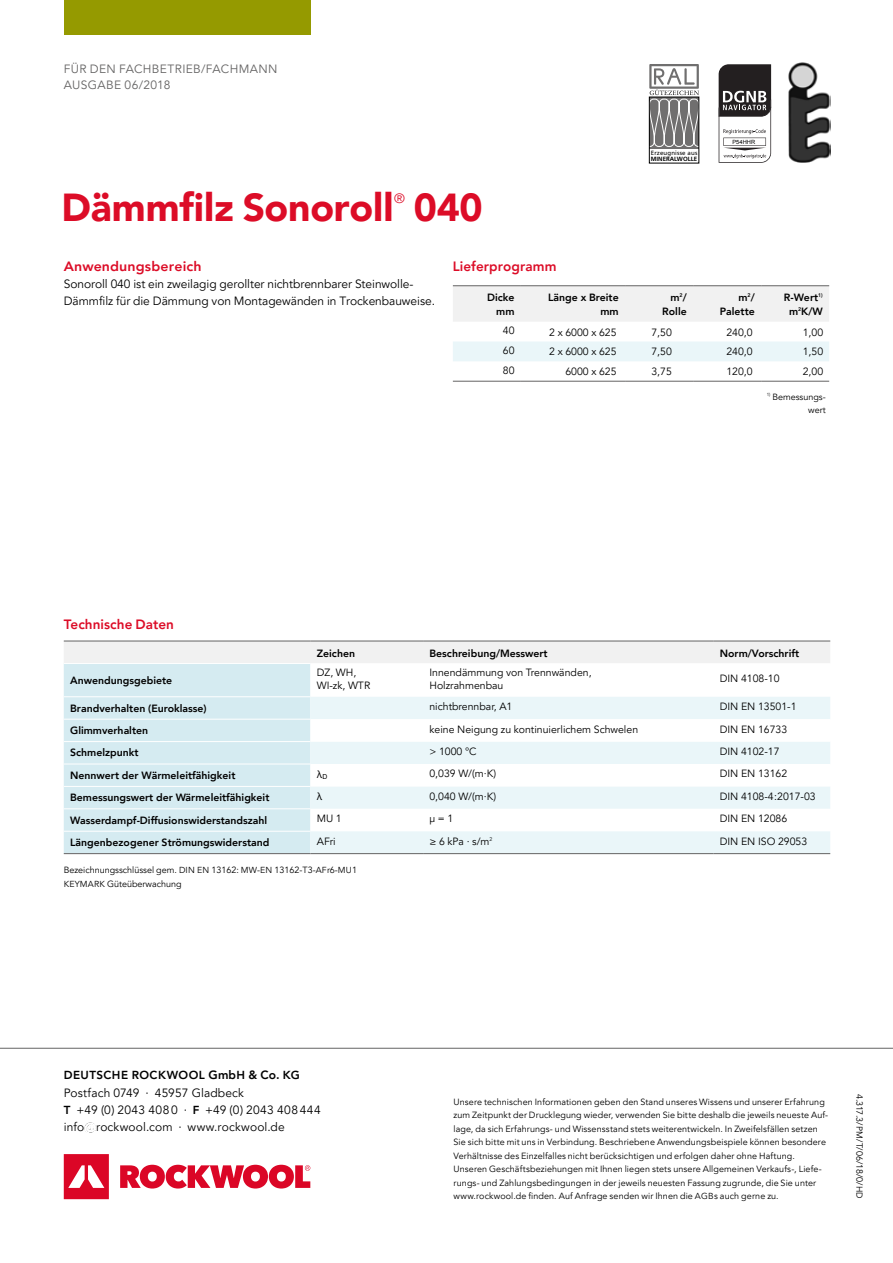
<style>
.page{position:relative;width:893px;height:1263px;background:#fff}
.page>*{position:absolute;margin:0;border:0;box-sizing:border-box;transform-origin:0 0}
.t1{font:900 39px "Avenir LT Pro";letter-spacing:-.005em;color:#dc0c27}
.t2{font:800 13.5px "Avenir LT Pro";letter-spacing:.005em;color:#dc0c27}
.t3{font:800 13.5px "Avenir LT Pro";letter-spacing:.005em;color:#dc0c27;scale:1.05 1}
.t4{font:13.5px "Avenir LT Pro";color:#dc0c27}
.t5{font:12px/17.2px "Avenir LT Pro";letter-spacing:-.005em;color:#000}
.t6{font:12px/17.2px "Avenir LT Pro";letter-spacing:.015em;color:#000}
.t7{font:12px/16.5px "Avenir LT Pro";letter-spacing:.03em;color:#646363}
.t8{font:800 11.7px "Avenir LT Pro";letter-spacing:.035em;color:#000}
.t9{font:10.5px/13.5px "Avenir LT Pro";color:#000}
.t10{font:800 10.5px/13.5px "Avenir";color:#000;text-align:right}
.t11{font:10.5px "Olympia";color:#000}
.t12{font:9px/13.5px "Avenir LT Pro";letter-spacing:.01em;color:#000}
.t13{font:6.15px "Frutiger";letter-spacing:.025em;color:#000}
.t14{font:700 6.15px "Frutiger";color:#000}
.t15{font:5.7px "Arial";color:#000}
.s1{font-size:8.7px}
.s2{font-size:12px}
.s3{font-weight:800;font-size:11.7px}
.s4{font-family:"Arial";font-size:11.4px}
</style>
<div class="page">
<div style="left:64px;top:0;width:246px;height:34px;background:#959a00"></div>
<svg style="left:649px;top:64px;width:50px;height:83px"></svg>
<img style="left:789px;top:62px;width:41px;height:101px">
<svg style="left:719px;top:64px;width:52px;height:99px"></svg>
<hr style="left:0;top:1048px;width:893px;height:1px;background:#646363">
<svg style="left:64px;top:1154px;width:246px;height:45px"></svg>
<div style="left:453px;top:286px;width:376px;height:35px;background:#f1f1f1"></div>
<div style="left:453px;top:341px;width:376px;height:20px;background:#eaf6f9"></div>
<hr style="left:453px;top:285px;width:68px;height:1px;background:#646363">
<hr style="left:521px;top:285px;width:104px;height:1px;background:#646363">
<hr style="left:625px;top:285px;width:68px;height:1px;background:#646363">
<hr style="left:693px;top:285px;width:68px;height:1px;background:#646363">
<hr style="left:761px;top:285px;width:68px;height:1px;background:#646363">
<hr style="left:453px;top:381px;width:68px;height:1px;background:#646363">
<hr style="left:521px;top:381px;width:104px;height:1px;background:#646363">
<hr style="left:625px;top:381px;width:68px;height:1px;background:#646363">
<hr style="left:693px;top:381px;width:68px;height:1px;background:#646363">
<hr style="left:761px;top:381px;width:68px;height:1px;background:#646363">
<div style="left:64px;top:642px;width:766px;height:21px;background:#f1f1f1"></div>
<svg style="left:64px;top:664px;width:766px;height:191px;fill:#d5ebf1"></svg>
<div style="left:310px;top:697px;width:520px;height:156px;background:#eaf6f9"></div>
<svg style="left:310px;top:719px;width:520px;height:112px"></svg>
<hr style="left:64px;top:696px;width:246px;height:1px;background:#fff">
<hr style="left:64px;top:719px;width:246px;height:1px;background:#fff">
<hr style="left:64px;top:741px;width:246px;height:1px;background:#fff">
<hr style="left:64px;top:764px;width:246px;height:1px;background:#fff">
<hr style="left:64px;top:786px;width:246px;height:1px;background:#fff">
<hr style="left:64px;top:808px;width:246px;height:1px;background:#fff">
<hr style="left:64px;top:831px;width:246px;height:1px;background:#fff">
<hr style="left:64px;top:641px;width:246px;height:1px;background:#646363">
<hr style="left:310px;top:641px;width:113px;height:1px;background:#646363">
<hr style="left:423px;top:641px;width:290px;height:1px;background:#646363">
<hr style="left:713px;top:641px;width:117px;height:1px;background:#646363">
<hr style="left:64px;top:853px;width:246px;height:1px;background:#646363">
<hr style="left:310px;top:853px;width:113px;height:1px;background:#646363">
<hr style="left:423px;top:853px;width:290px;height:1px;background:#646363">
<hr style="left:713px;top:853px;width:117px;height:1px;background:#646363">
<h3 class="t7" style="left:64px;top:61px;width:215px">FÜR DEN FACHBETRIEB/FACHMANN<br>AUSGABE 06/2018</h3>
<p class="t13" style="left:651px;top:149px;width:48px">Erzeugnisse aus</p>
<p class="t14" style="left:651px;top:155px;width:48px">MINERALWOLLE</p>
<p class="t15" style="left:732px;top:138px;width:24px">P54HHR</p>
<h1 class="t1" style="left:62px;top:184px;width:333px">Dämmfilz Sonoroll</h1>
<h2 class="t4" style="left:394px;top:190px;width:12px">®</h2>
<h1 class="t1" style="left:414px;top:184px;width:70px">040</h1>
<h2 class="t3" style="left:64px;top:258px;width:133px">Anwendungsbereich</h2>
<h3 class="t5" style="left:64px;top:276px;width:373px">Sonoroll 040 ist ein zweilagig gerollter nichtbrennbarer Steinwolle-<br>Dämmfilz für die Dämmung von Montagewänden in Trockenbauweise.</h3>
<h2 class="t2" style="left:453px;top:258px;width:105px">Lieferprogramm</h2>
<p class="t10" style="left:487px;top:291px;width:29px">Dicke mm</p>
<p class="t10" style="left:548px;top:291px;width:72px">Länge x Breite mm</p>
<p class="t10" style="left:662px;top:291px;width:26px">m<sup>2</sup>/<br>Rolle</p>
<p class="t10" style="left:720px;top:291px;width:37px">m<sup>2</sup>/<br>Palette</p>
<p class="t10" style="left:784px;top:291px;width:40px;text-align:center">R-Wert<sup>1) </sup>m<sup>2</sup>K/W</p>
<p class="t9" style="left:503px;top:324px;width:13px">40</p>
<p class="t9" style="left:549px;top:325px;width:69px">2 x 6000 x 625</p>
<p class="t9" style="left:651px;top:325px;width:22px">7,50</p>
<p class="t9" style="left:726px;top:325px;width:28px">240,0</p>
<p class="t9" style="left:803px;top:325px;width:22px">1,00</p>
<p class="t9" style="left:503px;top:343px;width:13px">60</p>
<p class="t9" style="left:549px;top:345px;width:69px">2 x 6000 x 625</p>
<p class="t9" style="left:651px;top:345px;width:22px">7,50</p>
<p class="t9" style="left:726px;top:345px;width:28px">240,0</p>
<p class="t9" style="left:803px;top:345px;width:22px">1,50</p>
<p class="t9" style="left:503px;top:363px;width:13px">80</p>
<p class="t9" style="left:565px;top:365px;width:53px">6000 x 625</p>
<p class="t9" style="left:651px;top:365px;width:22px">3,75</p>
<p class="t9" style="left:726px;top:365px;width:28px">120,0</p>
<p class="t9" style="left:803px;top:365px;width:22px">2,00</p>
<h2 class="t2" style="left:64px;top:616px;width:112px">Technische Daten</h2>
<p class="t12" style="left:767px;top:390px;width:61px;text-align:right"><sup>1)</sup> Bemessungs&shy;wert</p>
<p class="t10" style="left:317px;top:646px;width:40px">Zeichen</p>
<p class="t10" style="left:429px;top:646px;width:120px">Beschreibung/Messwert</p>
<p class="t10" style="left:720px;top:646px;width:81px">Norm/Vorschrift</p>
<p class="t10" style="left:70px;top:673px;width:104px">Anwendungsgebiete</p>
<p class="t9" style="left:317px;top:665px;width:55px">DZ, WH,<br>WI-zk, WTR</p>
<p class="t9" style="left:429px;top:665px;width:164px">Innendämmung von Trennwänden,<br>Holzrahmenbau</p>
<p class="t9" style="left:720px;top:672px;width:61px">DIN 4108-10</p>
<p class="t10" style="left:70px;top:701px;width:138px">Brandverhalten (Euroklasse)</p>
<p class="t9" style="left:429px;top:700px;width:84px">nichtbrennbar, A1</p>
<p class="t9" style="left:720px;top:700px;width:78px">DIN EN 13501-1</p>
<p class="t10" style="left:70px;top:723px;width:80px">Glimmverhalten</p>
<p class="t9" style="left:429px;top:722px;width:210px">keine Neigung zu kontinuierlichem Schwelen</p>
<p class="t9" style="left:720px;top:722px;width:69px">DIN EN 16733</p>
<p class="t10" style="left:70px;top:746px;width:70px">Schmelzpunkt</p>
<p class="t9" style="left:429px;top:745px;width:49px">&gt; 1000 °C</p>
<p class="t9" style="left:720px;top:745px;width:61px">DIN 4102-17</p>
<p class="t10" style="left:70px;top:768px;width:167px">Nennwert der Wärmeleitfähigkeit</p>
<p class="t11" style="left:317px;top:768px;width:12px">Ï<sub>D</sub></p>
<p class="t9" style="left:429px;top:767px;width:68px">0,039 W/(m·K)</p>
<p class="t9" style="left:720px;top:767px;width:69px">DIN EN 13162</p>
<p class="t10" style="left:70px;top:791px;width:201px">Bemessungswert der Wärmeleitfähigkeit</p>
<p class="t11" style="left:317px;top:790px;width:7px">Ï</p>
<p class="t9" style="left:429px;top:790px;width:68px">0,040 W/(m·K)</p>
<p class="t9" style="left:720px;top:790px;width:98px">DIN 4108-4:2017-03</p>
<p class="t10" style="left:70px;top:813px;width:199px">Wasserdampf-Diffusionswiderstandszahl</p>
<p class="t9" style="left:317px;top:812px;width:27px">MU 1</p>
<p class="t9" style="left:429px;top:812px;width:25px">μ = 1</p>
<p class="t9" style="left:720px;top:812px;width:69px">DIN EN 12086</p>
<p class="t10" style="left:70px;top:835px;width:201px">Längenbezogener Strömungswiderstand</p>
<p class="t9" style="left:317px;top:834px;width:21px">AFri</p>
<p class="t9" style="left:429px;top:834px;width:65px">≥ 6 kPa · s/m<sup>2</sup></p>
<p class="t9" style="left:720px;top:834px;width:89px">DIN EN ISO 29053</p>
<p class="t12" style="left:64px;top:863px;width:295px">Bezeichnungsschlüssel gem. <span class="s1">DIN EN</span> 13162: <span class="s1">MW</span>-<span class="s1">EN</span> 13162-T3-<span class="s1">AF</span>r6-<span class="s1">MU</span>1<br><span class="s1">KEYMARK</span> Güteüberwachung</p>
<p class="t8" style="left:64px;top:1068px;width:238px">DEUTSCHE ROCKWOOL <span class="s2">Gmb</span>H <span class="s2">&amp; Co.</span> KG</p>
<h3 class="t6" style="left:64px;top:1084px;width:258px">Postfach 0749 · 45957 Gladbeck<br><span class="s3">T</span> +49 (0) 2043 4080 · <span class="s3">F</span> +49 (0) 2043 408444 info<span class="s4">@</span>rockwool.com · www.rockwool.de</h3>
<p class="t12" style="left:866px;top:1094px;width:107px;rotate:90deg">4.317.3/<span class="s1">PM</span>/T/06/18/0/<span class="s1">HD</span></p>
<p class="t12" style="left:454px;top:1095px;width:376px">Unsere technischen Informationen geben den Stand unseres Wissens und unserer Erfahrung zum Zeitpunkt der Drucklegung wieder, verwenden Sie bitte deshalb die jeweils neueste Auf&shy;lage, da sich Erfahrungs- und Wissensstand stets weiterentwickeln. In Zweifelsfällen setzen Sie sich bitte mit uns in Verbindung. Beschriebene Anwendungsbeispiele können besondere Verhältnisse des Einzelfalles nicht berücksichtigen und erfolgen daher ohne Haftung.<br>Unseren Geschäftsbeziehungen mit Ihnen liegen stets unsere Allgemeinen Verkaufs-, Liefe&shy;rungs- und Zahlungsbedingungen in der jeweils neuesten Fassung zugrunde, die Sie unter www.rockwool.de finden. Auf Anfrage senden wir Ihnen die <span class="s1">AGB</span>s auch gerne zu.</p>
</div>
